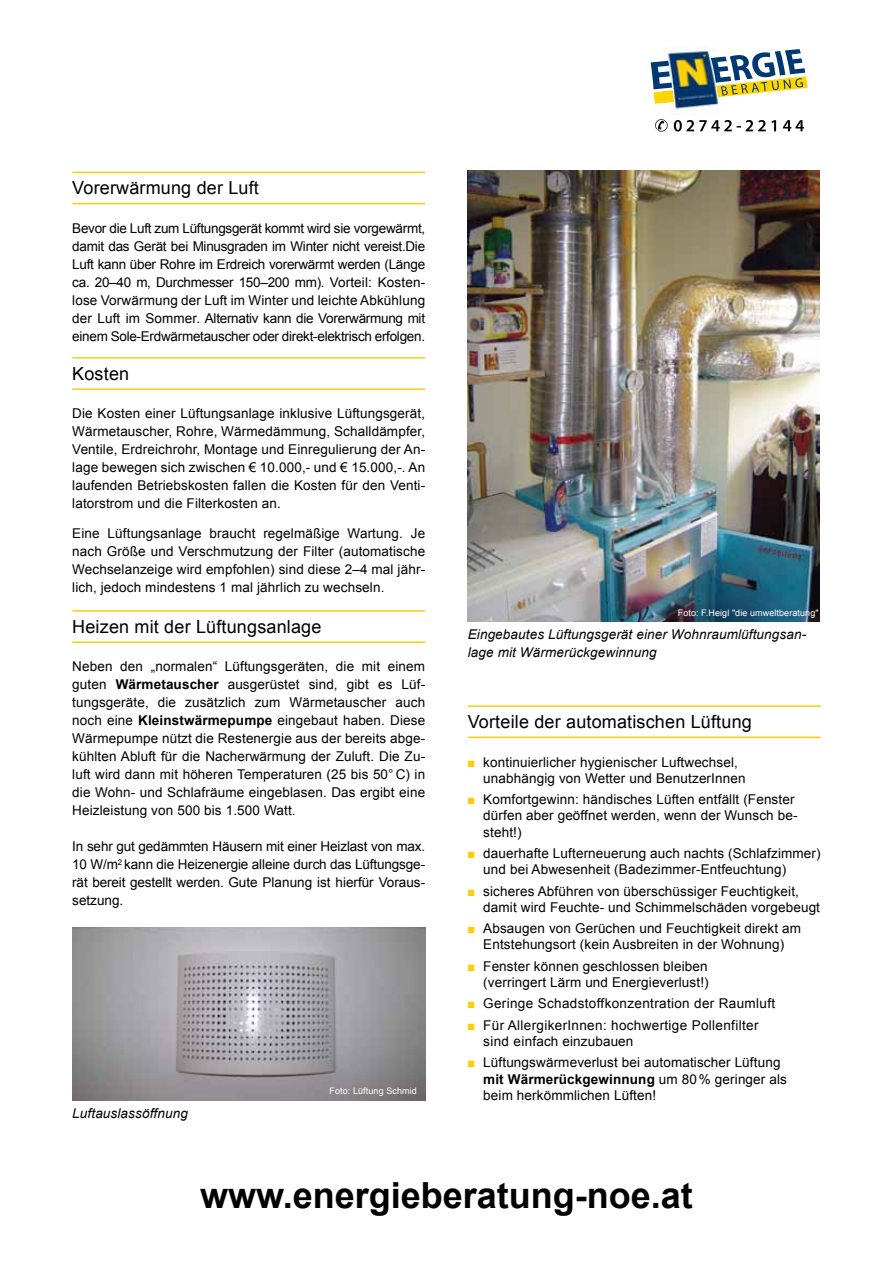
<style>
.page{position:relative;width:893px;height:1263px;background:#fff}
.page>*{position:absolute;margin:0;border:0;box-sizing:border-box;transform-origin:0 0}
.t1{font:700 36px "Arial";color:#000}
.t2{font:18px "Arial";letter-spacing:.01em;color:#000}
.t3{font:13.5px/18px "Arial";letter-spacing:.01em;color:#000}
.t4{font:italic 13.5px/18px "Arial";letter-spacing:.01em;color:#000}
.t5{font:9px "Arial";letter-spacing:.01em;color:#fff}
.s1{font-weight:700}
.s2{color:#fecd07}
</style>
<div class="page">
<hr style="left:72px;top:172px;width:353px;height:1px;background:#fecd07">
<hr style="left:72px;top:203px;width:353px;height:1px;background:#fecd07">
<hr style="left:72px;top:357px;width:353px;height:2px;background:#fecd07">
<hr style="left:72px;top:388px;width:353px;height:2px;background:#fecd07">
<hr style="left:72px;top:610px;width:353px;height:2px;background:#fecd07">
<hr style="left:72px;top:641px;width:353px;height:2px;background:#fecd07">
<hr style="left:468px;top:705px;width:353px;height:2px;background:#fecd07">
<hr style="left:468px;top:737px;width:353px;height:1px;background:#fecd07">
<img style="left:663px;top:47px;width:56px;height:68px">
<svg style="left:655px;top:119px;width:13px;height:13px"></svg>
<svg style="left:674px;top:120px;width:92px;height:12px"></svg>
<svg style="left:772px;top:120px;width:4px;height:11px"></svg>
<svg style="left:783px;top:120px;width:21px;height:11px"></svg>
<svg style="left:651px;top:61px;width:23px;height:43px"></svg>
<svg style="left:711px;top:49px;width:97px;height:48px"></svg>
<img style="left:468px;top:170px;width:352px;height:452px">
<img style="left:72px;top:928px;width:353px;height:172px">
<h2 class="t2" style="left:72px;top:176px;width:188px">Vorerwärmung der Luft</h2>
<p class="t3" style="left:72px;top:219px;width:354px;text-align:justify">Bevor die Luft zum Lüftungsgerät kommt wird sie vorgewärmt, damit das Gerät bei Minusgraden im Winter nicht vereist.Die Luft kann über Rohre im Erdreich vorerwärmt werden (Länge ca. 20–40 m, Durchmesser 150–200 mm). Vorteil: Kosten&shy;lose Vorwärmung der Luft im Winter und leichte Abkühlung der Luft im Sommer. Alternativ kann die Vorerwärmung mit einem Sole-Erdwärmetauscher oder direkt-elektrisch erfolgen.</p>
<h2 class="t2" style="left:72px;top:362px;width:58px">Kosten</h2>
<p class="t3" style="left:72px;top:405px;width:354px;text-align:justify">Die Kosten einer Lüftungsanlage inklusive Lüftungsgerät, Wärmetauscher, Rohre, Wärmedämmung, Schalldämpfer, Ventile, Erdreichrohr, Montage und Einregulierung der An&shy;lage bewegen sich zwischen € 10.000,- und € 15.000,-. An laufenden Betriebskosten fallen die Kosten für den Venti&shy;latorstrom und die Filterkosten an.</p>
<p class="t3" style="left:72px;top:525px;width:354px;text-align:justify">Eine Lüftungsanlage braucht regelmäßige Wartung. Je nach Größe und Verschmutzung der Filter (automatische Wechselanzeige wird empfohlen) sind diese 2–4 mal jähr&shy;lich, jedoch mindestens 1 mal jährlich zu wechseln.</p>
<h2 class="t2" style="left:72px;top:615px;width:251px">Heizen mit der Lüftungsanlage</h2>
<p class="t3" style="left:72px;top:658px;width:354px;text-align:justify">Neben den „normalen“ Lüftungsgeräten, die mit einem guten <span class="s1">Wärmetauscher</span> ausgerüstet sind, gibt es Lüf&shy;tungsgeräte, die zusätzlich zum Wärmetauscher auch noch eine <span class="s1">Kleinstwärmepumpe</span> eingebaut haben. Diese Wärmepumpe nützt die Restenergie aus der bereits abge&shy;kühlten Abluft für die Nacherwärmung der Zuluft. Die Zu&shy;luft wird dann mit höheren Temperaturen (25 bis 50° C) in die Wohn- und Schlafräume eingeblasen. Das ergibt eine Heizleistung von 500 bis 1.500 Watt.</p>
<p class="t3" style="left:72px;top:838px;width:354px;text-align:justify">In sehr gut gedämmten Häusern mit einer Heizlast von max.<br>10 W/m<sup>2</sup> kann die Heizenergie alleine durch das Lüftungsge&shy;rät bereit gestellt werden. Gute Planung ist hierfür Voraus&shy;setzung.</p>
<p class="t4" style="left:72px;top:1104px;width:117px">Luftauslassöffnung</p>
<p class="t5" style="left:330px;top:1085px;width:89px">Foto: Lüftung Schmid</p>
<p class="t5" style="left:678px;top:607px;width:142px">Foto: F.Heigl "die umweltberatung"</p>
<p class="t4" style="left:468px;top:625px;width:340px">Eingebautes Lüftungsgerät einer Wohnraumlüftungsan&shy;lage mit Wärmerückgewinnung</p>
<h2 class="t2" style="left:468px;top:710px;width:286px">Vorteile der automatischen Lüftung</h2>
<p class="t3" style="left:483px;top:754px;width:264px;line-height:16.2px;text-indent:-16px"><span class="s2">■</span> kontinuierlicher hygienischer Luftwechsel, unabhängig von Wetter und BenutzerInnen</p>
<p class="t3" style="left:483px;top:791px;width:316px;line-height:16.2px;text-indent:-16px"><span class="s2">■</span> Komfortgewinn: händisches Lüften entfällt (Fenster dürfen aber geöffnet werden, wenn der Wunsch be&shy;steht!)</p>
<p class="t3" style="left:483px;top:845px;width:339px;line-height:16.2px;text-indent:-16px"><span class="s2">■</span> dauerhafte Lufterneuerung auch nachts (Schlafzimmer) und bei Abwesenheit (Badezimmer-Entfeuchtung)</p>
<p class="t3" style="left:483px;top:883px;width:338px;line-height:16.2px;text-indent:-16px"><span class="s2">■</span> sicheres Abführen von überschüssiger Feuchtigkeit, damit wird Feuchte- und Schimmelschäden vorgebeugt</p>
<p class="t3" style="left:468px;top:920px;width:335px;line-height:16.2px;text-align:center"><span class="s2">■</span> Absaugen von Gerüchen und Feuchtigkeit direkt am<br>Entstehungsort (kein Ausbreiten in der Wohnung)</p>
<p class="t3" style="left:468px;top:958px;width:242px;line-height:16.2px;text-align:right"><span class="s2">■</span> Fenster können geschlossen bleiben (verringert Lärm und Energieverlust!)</p>
<p class="t3" style="left:468px;top:995px;width:309px"><span class="s2">■</span> Geringe Schadstoffkonzentration der Raumluft</p>
<p class="t3" style="left:483px;top:1017px;width:277px;line-height:16.2px;text-indent:-16px"><span class="s2">■</span> Für AllergikerInnen: hochwertige Pollenfilter sind einfach einzubauen</p>
<p class="t3" style="left:483px;top:1055px;width:305px;line-height:16.2px;text-indent:-16px"><span class="s2">■</span> Lüftungswärmeverlust bei automatischer Lüftung <span class="s1">mit Wärmerückgewinnung</span> um 80% geringer als beim herkömmlichen Lüften!</p>
<h1 class="t1" style="left:200px;top:1172px;width:494px">www.energieberatung-noe.at</h1>
</div>
